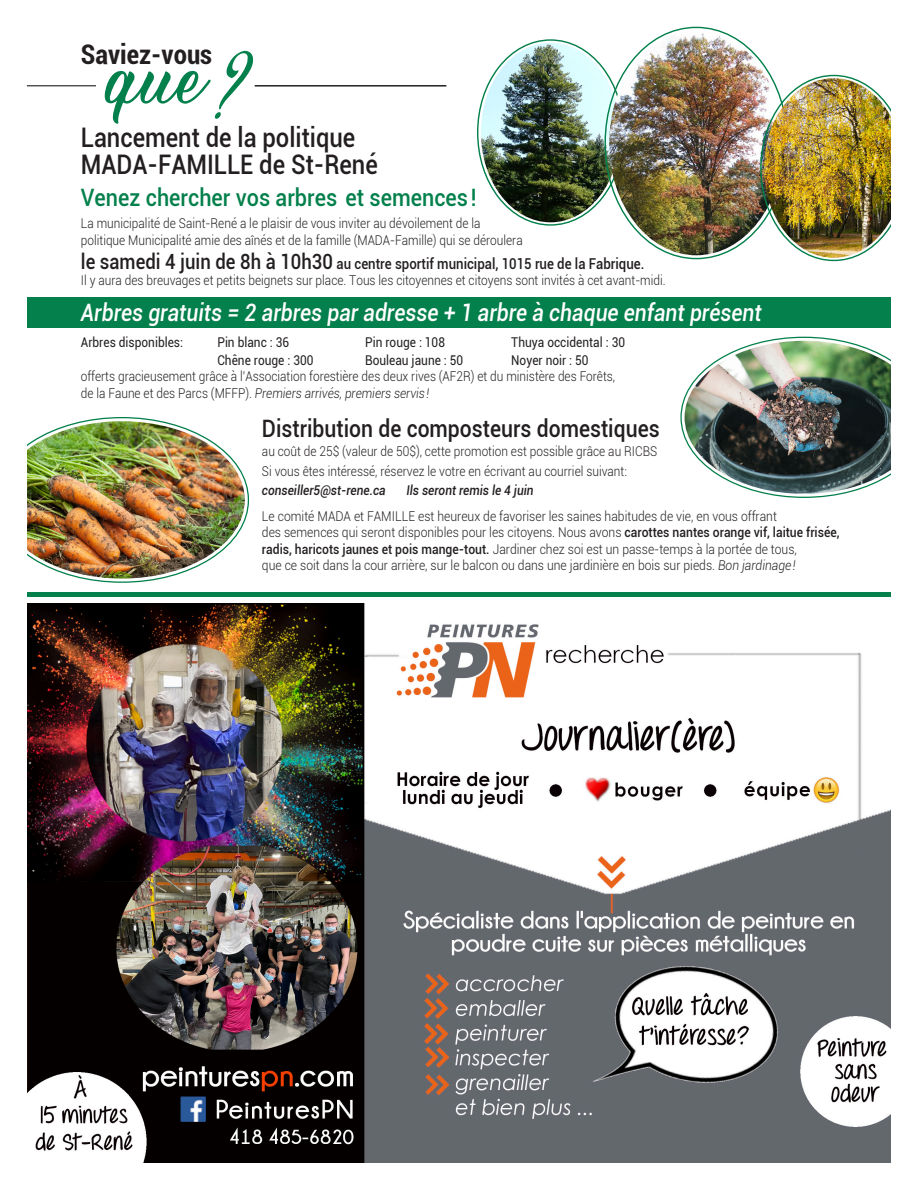
<style>
.page{position:relative;width:918px;height:1188px;background:#fff}
.page>*{position:absolute;margin:0;border:0;box-sizing:border-box;transform-origin:0 0}
.t1{font:84px "Betty Molly Personal Use";color:#03804b}
.t2{font:500 27px/27px "Roboto";color:#231f20;scale:.88 1}
.t3{font:700 condensed 27px "Roboto";color:#231f20}
.t4{font:italic 500 24px "Roboto";color:#fff;scale:.88 1}
.t5{font:500 24px "Roboto";color:#231f20;scale:.88 1}
.t6{font:500 24px "Roboto";color:#03804b;scale:.9 1}
.t7{font:500 15px "Roboto";color:#231f20;scale:.88 1}
.t8{font:300 13.5px/16.5px "Roboto";color:#231f20;scale:.88 1}
.t9{font:300 13.5px/16.5px "Roboto";color:#231f20;scale:.9 1}
.t10{font:13.5px "Roboto";color:#231f20;scale:.88 1}
.t11{font:italic 500 13.5px "Roboto";color:#231f20;scale:.88 1}
.s1{font-size:21px}
.s2{font-style:italic}
.s3{font-weight:500}
</style>
<div class="page">
<img style="left:27px;top:417px;width:222px;height:166px">
<div style="left:27px;top:297px;width:864px;height:31px;background:#03804b"></div>
<div style="left:27px;top:592px;width:864px;height:5px;background:#03804b"></div>
<img style="left:680px;top:336px;width:211px;height:162px">
<hr style="left:27px;top:85px;width:69px;height:1px;background:#231f20">
<hr style="left:255px;top:85px;width:191px;height:2px;background:#231f20">
<img style="left:477px;top:26px;width:414px;height:236px">
<img style="left:27px;top:603px;width:864px;height:559px">
<h2 class="t3" style="left:81px;top:36px;width:133px">Saviez-vous</h2>
<h1 class="t1" style="left:103px;top:33px;width:154px">que?</h1>
<h2 class="t2" style="left:81px;top:123px;width:339px">Lancement de la politique<br>MADA-FAMILLE de St-René</h2>
<h3 class="t6" style="left:81px;top:180px;width:441px">Venez chercher vos arbres et semences!</h3>
<p class="t8" style="left:81px;top:215px;width:504px">La municipalité de Saint-René a le plaisir de vous inviter au dévoilement de la politique Municipalité amie des aînés et de la famille (MADA-Famille) qui se déroulera</p>
<p class="t7" style="left:81px;top:253px;width:642px"><span class="s1">le samedi 4 juin de 8h à 10h30</span> au centre sportif municipal, 1015 rue de la Fabrique.</p>
<p class="t8" style="left:81px;top:272px;width:666px">Il y aura des breuvages et petits beignets sur place. Tous les citoyennes et citoyens sont invités à cet avant-midi.</p>
<h3 class="t4" style="left:81px;top:296px;width:775px">Arbres gratuits = 2 arbres par adresse + 1 arbre à chaque enfant présent</h3>
<p class="t10" style="left:81px;top:332px;width:118px">Arbres disponibles:</p>
<p class="t10" style="left:217px;top:332px;width:83px">Pin blanc : 36</p>
<p class="t10" style="left:365px;top:332px;width:92px">Pin rouge : 108</p>
<p class="t10" style="left:511px;top:332px;width:131px">Thuya occidental : 30</p>
<p class="t10" style="left:217px;top:350px;width:111px">Chêne rouge : 300</p>
<p class="t10" style="left:365px;top:350px;width:113px">Bouleau jaune : 50</p>
<p class="t10" style="left:511px;top:350px;width:89px">Noyer noir : 50</p>
<p class="t8" style="left:81px;top:368px;width:609px">offerts gracieusement grâce à l'Association forestière des deux rives (AF2R) et du ministère des Forêts, de la Faune et des Parcs (MFFP). <span class="s2">Premiers arrivés, premiers servis!</span></p>
<h3 class="t5" style="left:262px;top:411px;width:453px">Distribution de composteurs domestiques</h3>
<p class="t8" style="left:262px;top:441px;width:451px;line-height:19.5px">au coût de 25$ (valeur de 50$), cette promotion est possible grâce au RICBS<br>Si vous êtes intéressé, réservez le votre en écrivant au courriel suivant:</p>
<p class="t11" style="left:262px;top:481px;width:142px">conseiller5@st-rene.ca</p>
<p class="t11" style="left:406px;top:481px;width:146px">Ils seront remis le 4 juin</p>
<p class="t9" style="left:262px;top:507px;width:643px">Le comité MADA et FAMILLE est heureux de favoriser les saines habitudes de vie, en vous offrant<br>des semences qui seront disponibles pour les citoyens. Nous avons <span class="s3">carottes nantes orange vif, laitue frisée, radis, haricots jaunes et pois mange-tout.</span> Jardiner chez soi est un passe-temps à la portée de tous,<br>que ce soit dans la cour arrière, sur le balcon ou dans une jardinière en bois sur pieds. <span class="s2">Bon jardinage!</span></p>
</div>
